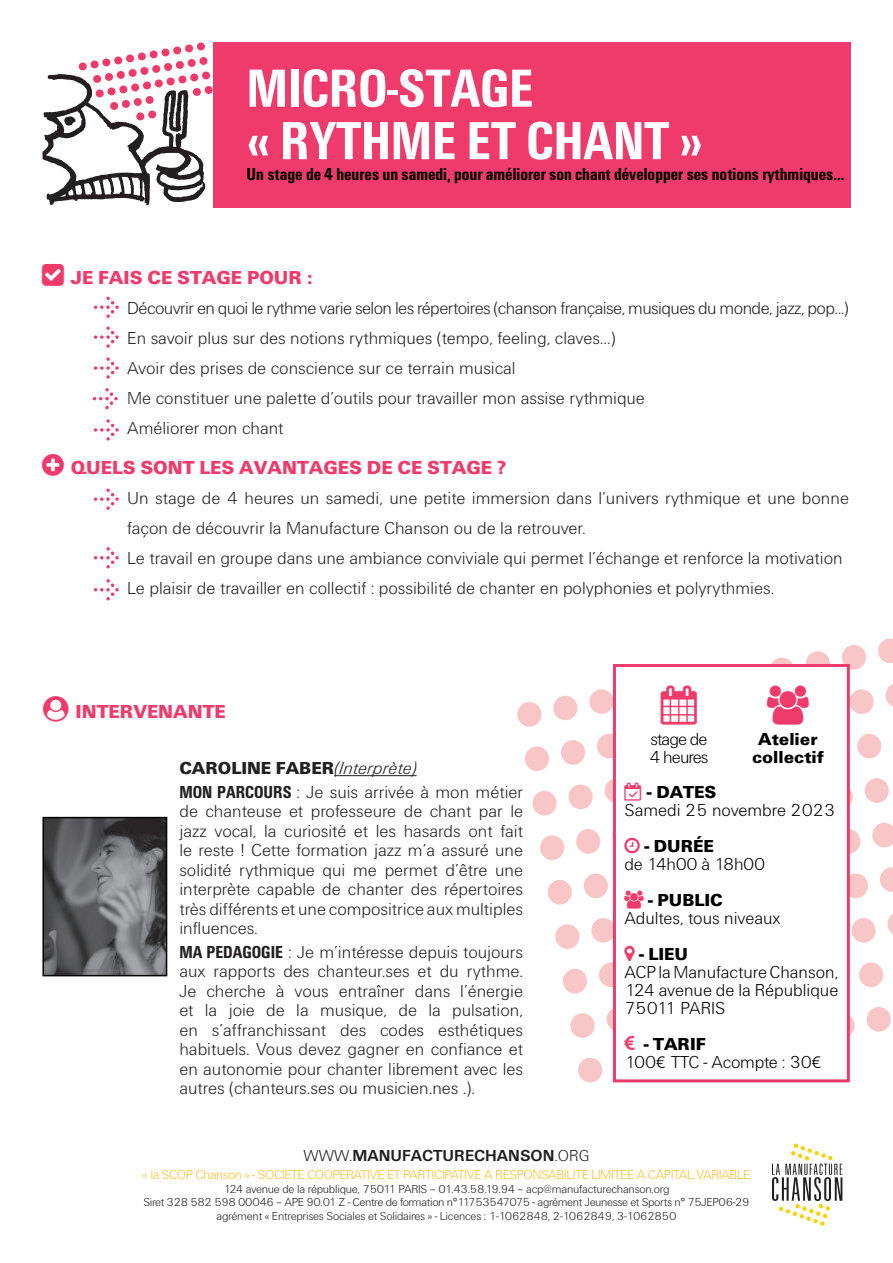
<style>
.page{position:relative;width:893px;height:1263px;background:#fff}
.page>*{position:absolute;margin:0;border:0;box-sizing:border-box;transform-origin:0 0}
.t1{font:700 condensed 55.5px/52.5px "Unitus T";color:#fff}
.t2{font:900 19.5px "Unitu T Bla";color:#ef3b6b}
.t3{font:300 18px/19.5px "Unitu T Lig";color:#231f20}
.t4{font:300 18px/18px "Unitu T Lig";color:#000;text-align:justify}
.t5{font:700 condensed 18px "Unitus T";color:#000}
.t6{font:900 18px/18px "Unitu T Bla";color:#000;text-align:center}
.t7{font:900 18px "Unitu T Bla";color:#231f20}
.t8{font:300 18px/18px "Unitu T Lig";letter-spacing:-.05em;color:#000}
.t9{font:300 18px "Unitu T Lig";letter-spacing:-.02em;color:#000}
.t10{font:700 16.5px "Unitu T Bol";color:#231f20}
.t11{font:300 13.5px "Unitu T Lig";letter-spacing:-.03em;color:#febf2a}
.t12{font:300 12px/13.5px "Unitu T Lig";letter-spacing:-.03em;color:#231f20;text-align:center}
.s1{font-family:"Unitu T Lig Ita";font-weight:300}
.s2{font-family:"Unitus T";font-weight:700;font-stretch:condensed}
.s3{color:#ef3b6b}
.s4{font-family:"Unitu T Lig";font-weight:300}
</style>
<div class="page">
<svg style="left:43px;top:43px;width:170px;height:163px"></svg>
<div style="left:213px;top:43px;width:637px;height:165px;background:#ef3b6b"></div>
<svg style="left:772px;top:1143px;width:70px;height:83px"></svg>
<svg style="left:94px;top:297px;width:25px;height:21px"></svg>
<svg style="left:94px;top:326px;width:25px;height:22px"></svg>
<svg style="left:94px;top:357px;width:25px;height:22px"></svg>
<svg style="left:94px;top:419px;width:25px;height:22px"></svg>
<svg style="left:94px;top:488px;width:25px;height:22px"></svg>
<svg style="left:94px;top:547px;width:25px;height:21px"></svg>
<svg style="left:94px;top:579px;width:25px;height:21px"></svg>
<hr style="left:334px;top:775px;width:83px;height:1px;background:#231f20">
<img style="left:45px;top:820px;width:119px;height:153px">
<div style="left:42px;top:817px;width:125px;height:159px;border:2px solid #000"></div>
<svg style="left:93px;top:388px;width:25px;height:21px"></svg>
<svg style="left:517px;top:639px;width:376px;height:443px"></svg>
<h1 class="t1" style="left:247px;top:61px;width:458px">MICRO-STAGE<br>« RYTHME ET CHANT »</h1>
<p class="t5" style="left:247px;top:164px;width:599px">Un stage de 4 heures un samedi, pour améliorer son chant développer ses notions rythmiques...</p>
<p class="t2" style="left:71px;top:266px;width:243px">JE FAIS CE STAGE POUR :</p>
<p class="t3" style="left:127px;top:292px;width:723px;line-height:30px">Découvrir en quoi le rythme varie selon les répertoires (chanson française, musiques du monde, jazz, pop...)<br>En savoir plus sur des notions rythmiques (tempo, feeling, claves...)<br>Avoir des prises de conscience sur ce terrain musical<br>Me constituer une palette d’outils pour travailler mon assise rythmique<br>Améliorer mon chant</p>
<p class="t2" style="left:71px;top:456px;width:437px">QUELS SONT LES AVANTAGES DE CE STAGE ?</p>
<p class="t3" style="left:127px;top:483px;width:723px;line-height:30px">Un stage de 4 heures un samedi, une petite immersion dans l’univers rythmique et une bonne façon de découvrir la Manufacture Chanson ou de la retrouver.<br>Le travail en groupe dans une ambiance conviviale qui permet l’échange et renforce la motivation Le plaisir de travailler en collectif : possibilité de chanter en polyphonies et polyrythmies.</p>
<p class="t2" style="left:76px;top:700px;width:152px">INTERVENANTE</p>
<p class="t7" style="left:179px;top:757px;width:239px">CAROLINE FABER<span class="s1">(Interprète)</span></p>
<p class="t3" style="left:179px;top:782px;width:345px;text-align:justify"><span class="s2">MON PARCOURS</span> : Je suis arrivée à mon métier de chanteuse et professeure de chant par le jazz vocal, la curiosité et les hasards ont fait le reste ! Cette formation jazz m’a assuré une solidité rythmique qui me permet d’être une interprète capable de chanter des répertoires très différents et une compositrice aux multiples influences.</p>
<p class="t3" style="left:179px;top:942px;width:345px;text-align:justify"><span class="s2">MA PEDAGOGIE</span> : Je m’intéresse depuis toujours aux rapports des chanteur.ses et du rythme.<br>Je cherche à vous entraîner dans l’énergie et la joie de la musique, de la pulsation, en s’affranchissant des codes esthétiques habituels. Vous devez gagner en confiance et en autonomie pour chanter librement avec les autres (chanteurs.ses ou musicien.nes .).</p>
<p class="t8" style="left:649px;top:729px;width:61px">stage de<br>4 heures</p>
<p class="t6" style="left:752px;top:729px;width:73px">Atelier collectif</p>
<p class="t6" style="left:624px;top:783px;width:93px"><span class="s3">▼</span> - DATES</p>
<p class="t4" style="left:624px;top:801px;width:212px">Samedi 25 novembre 2023</p>
<p class="t6" style="left:644px;top:837px;width:71px">- DURÉE</p>
<p class="t9" style="left:624px;top:853px;width:142px">de 14h00 à 18h00</p>
<p class="t6" style="left:648px;top:891px;width:76px">- PUBLIC</p>
<p class="t4" style="left:624px;top:909px;width:158px">Adultes, tous niveaux</p>
<p class="t6" style="left:639px;top:945px;width:50px">- LIEU</p>
<p class="t4" style="left:624px;top:963px;width:215px">ACP la Manufacture Chanson, 124 avenue de la République 75011 PARIS</p>
<p class="t6" style="left:644px;top:1035px;width:64px">- TARIF</p>
<p class="t4" style="left:624px;top:1053px;width:200px">100€ TTC - Acompte : 30€</p>
<p class="t10" style="left:304px;top:1146px;width:287px"><span class="s4">WWW.</span>MANUFACTURECHANSON<span class="s4">.ORG</span></p>
<p class="t11" style="left:143px;top:1167px;width:609px">« la SCOP Chanson » - SOCIETE COOPERATIVE ET PARTICIPATIVE A RESPONSABILITE LIMITEE A CAPITAL VARIABLE</p>
<p class="t12" style="left:143px;top:1182px;width:608px">124 avenue de la république, 75011 PARIS – 01.43.58.19.94 – acp@manufacturechanson.org<br>Siret 328 582 598 00046 – APE 90.01 Z - Centre de formation n°11753547075 - agrément Jeunesse et Sports n° 75JEP06-29 agrément « Entreprises Sociales et Solidaires » - Licences : 1-1062848, 2-1062849, 3-1062850</p>
</div>
